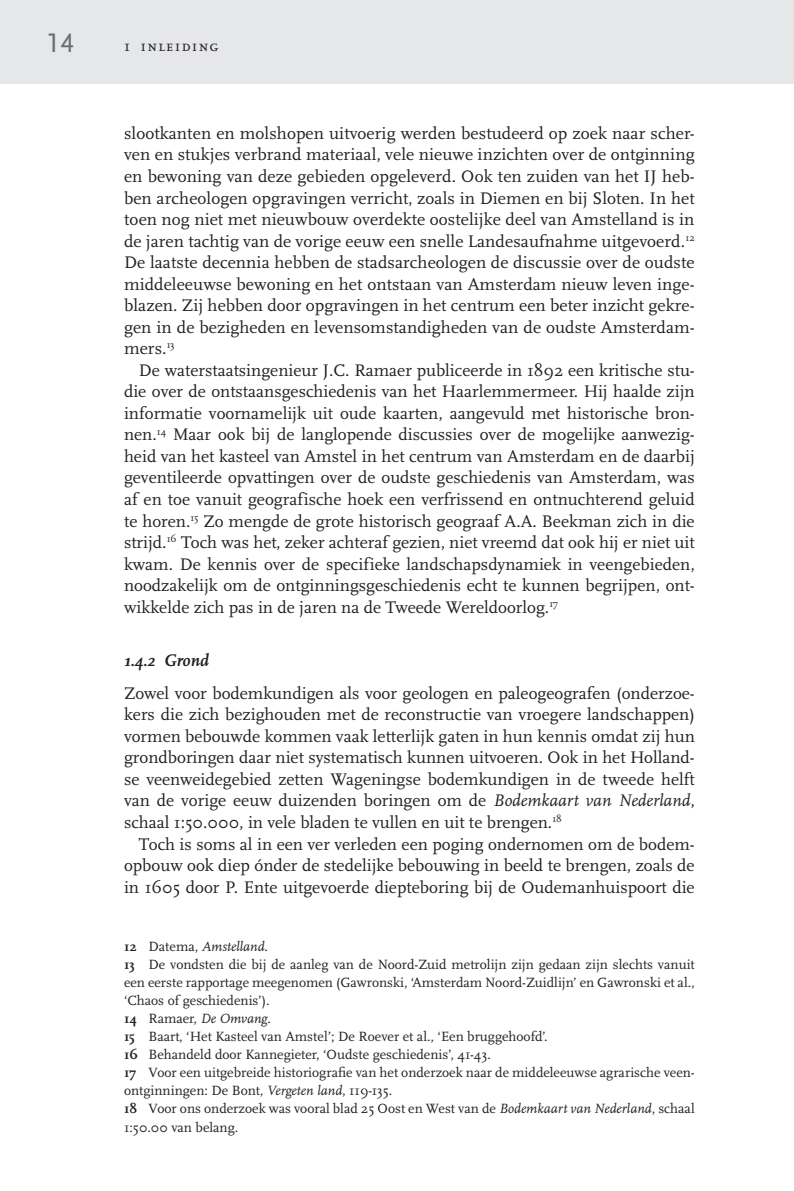
<style>
.page{position:relative;width:794px;height:1191px;background:#fff}
.page>*{position:absolute;margin:0;border:0;box-sizing:border-box;transform-origin:0 0}
.t1{font:28px "Scala Sans Caps";color:#6c6d70}
.t2{font:17.5px/21.5px "Scala OT";color:#231f20;text-align:justify}
.t3{font:italic 700 17.5px "Scala OT";color:#231f20}
.t4{font:15.75px "Scala OT";letter-spacing:.06em;color:#231f20}
.t5{font:14px/18px "Scala OT";color:#231f20}
.s1{font-style:italic}
.s2{font-weight:700}
</style>
<div class="page">
<div style="left:0;top:0;width:794px;height:84px;background:#e6e7e9"></div>
<h1 class="t1" style="left:46px;top:28px;width:29px">14</h1>
<p class="t4" style="left:124px;top:38px;width:96px">1 inleiding</p>
<p class="t2" style="left:124px;top:123px;width:572px">slootkanten en molshopen uitvoerig werden bestudeerd op zoek naar scher&shy;ven en stukjes verbrand materiaal, vele nieuwe inzichten over de ontginning en bewoning van deze gebieden opgeleverd. Ook ten zuiden van het IJ heb&shy;ben archeologen opgravingen verricht, zoals in Diemen en bij Sloten. In het toen nog niet met nieuwbouw overdekte oostelijke deel van Amstelland is in de jaren tachtig van de vorige eeuw een snelle Landesaufnahme uitgevoerd.<sup>12<br></sup>De laatste decennia hebben de stadsarcheologen de discussie over de oudste middeleeuwse bewoning en het ontstaan van Amsterdam nieuw leven inge&shy;blazen. Zij hebben door opgravingen in het centrum een beter inzicht gekre&shy;gen in de bezigheden en levensomstandigheden van de oudste Amsterdam&shy;mers.<sup>13</sup></p>
<p class="t2" style="left:124px;top:360px;width:572px;text-indent:15px">De waterstaatsingenieur J.C. Ramaer publiceerde in 1892 een kritische stu&shy;die over de ontstaansgeschiedenis van het Haarlemmermeer. Hij haalde zijn informatie voornamelijk uit oude kaarten, aangevuld met historische bron&shy;nen.<sup>14</sup> Maar ook bij de langlopende discussies over de mogelijke aanwezig&shy;heid van het kasteel van Amstel in het centrum van Amsterdam en de daarbij geventileerde opvattingen over de oudste geschiedenis van Amsterdam, was af en toe vanuit geografische hoek een verfrissend en ontnuchterend geluid te horen.<sup>15</sup> Zo mengde de grote historisch geograaf A.A. Beekman zich in die strijd.<sup>16</sup> Toch was het, zeker achteraf gezien, niet vreemd dat ook hij er niet uit kwam. De kennis over de specifieke landschapsdynamiek in veengebieden, noodzakelijk om de ontginningsgeschiedenis echt te kunnen begrijpen, ont&shy;wikkelde zich pas in de jaren na de Tweede Wereldoorlog.<sup>17</sup></p>
<p class="t3" style="left:124px;top:652px;width:86px">1.4.2 Grond</p>
<p class="t2" style="left:124px;top:683px;width:572px">Zowel voor bodemkundigen als voor geologen en paleogeografen (onderzoe&shy;kers die zich bezighouden met de reconstructie van vroegere landschappen) vormen bebouwde kommen vaak letterlijk gaten in hun kennis omdat zij hun grondboringen daar niet systematisch kunnen uitvoeren. Ook in het Holland&shy;se veenweidegebied zetten Wageningse bodemkundigen in de tweede helft van de vorige eeuw duizenden boringen om de <span class="s1">Bodemkaart van Nederland</span>, schaal 1:50.000, in vele bladen te vullen en uit te brengen.<sup>18</sup></p>
<p class="t2" style="left:124px;top:833px;width:572px;text-indent:15px">Toch is soms al in een ver verleden een poging ondernomen om de bodem&shy;opbouw ook diep ónder de stedelijke bebouwing in beeld te brengen, zoals de in 1605 door P. Ente uitgevoerde diepteboring bij de Oudemanhuispoort die</p>
<p class="t5" style="left:124px;top:938px;width:572px"><span class="s2">12</span> Datema, <span class="s1">Amstelland</span>.<br><span class="s2">13</span> De vondsten die bij de aanleg van de Noord-Zuid metrolijn zijn gedaan zijn slechts vanuit een eerste rapportage meegenomen (Gawronski, ‘Amsterdam Noord-Zuidlijn’ en Gawronski et al., ‘Chaos of geschiedenis’).<br><span class="s2">14</span> Ramaer, <span class="s1">De Omvang</span>.<br><span class="s2">15</span> Baart, ‘Het Kasteel van Amstel’; De Roever et al., ‘Een bruggehoofd’.<br><span class="s2">16</span> Behandeld door Kannegieter, ‘Oudste geschiedenis’, 41-43.<br><span class="s2">17</span> Voor een uitgebreide historiografie van het onderzoek naar de middeleeuwse agrarische veen&shy;ontginningen: De Bont, <span class="s1">Vergeten land</span>, 119-135.<br><span class="s2">18</span> Voor ons onderzoek was vooral blad 25 Oost en West van de <span class="s1">Bodemkaart van Nederland</span>, schaal 1:50.00 van belang.</p>
</div>
